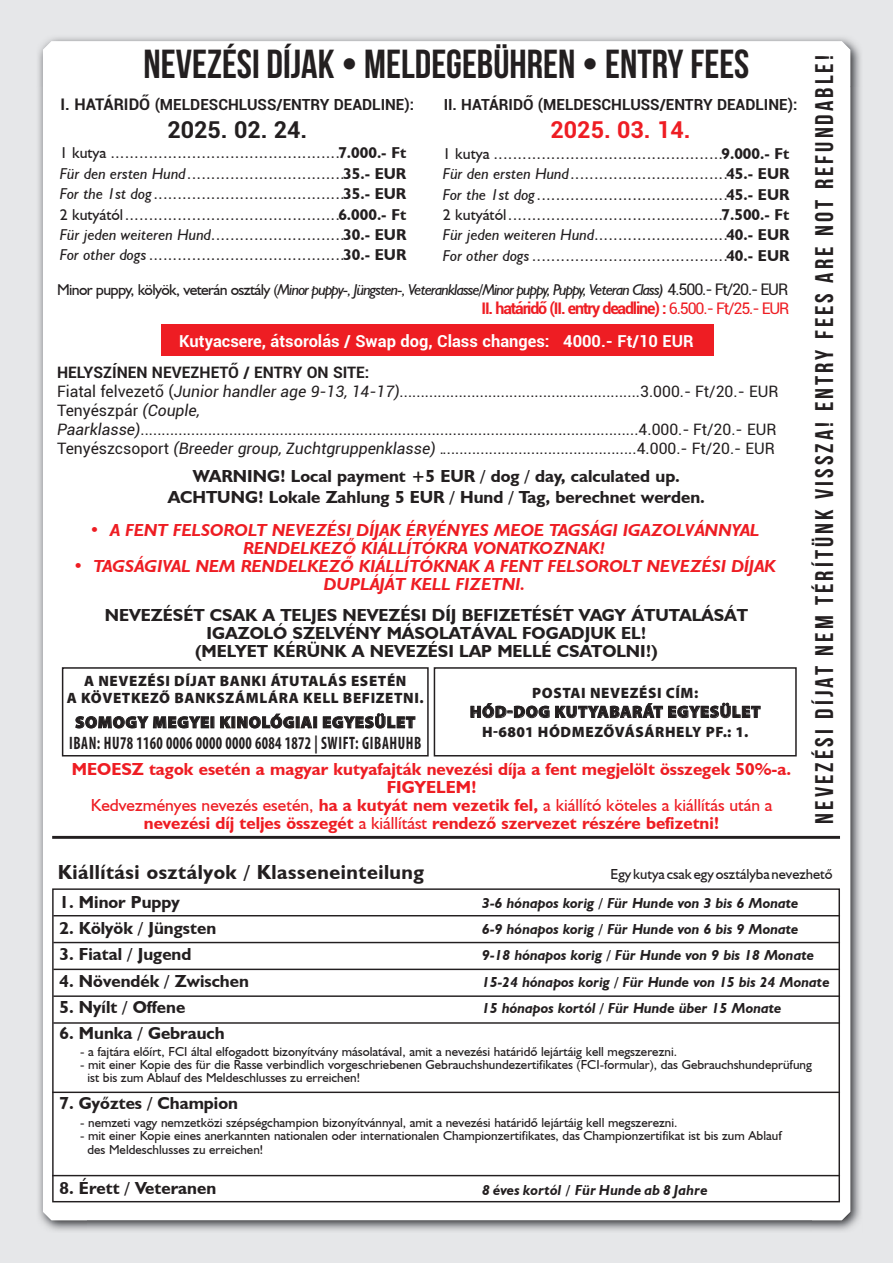
<style>
.page{position:relative;width:893px;height:1263px;background:#e6e7e9}
.page>*{position:absolute;margin:0;border:0;box-sizing:border-box;transform-origin:0 0}
.t1{font:40.5px "Bebas Neue";color:#231f20}
.t2{font:25.5px "Bebas Neue";letter-spacing:.12em;color:#231f20}
.t3{font:700 23.25px "Roboto";color:#ee1d23}
.t4{font:700 23.25px "Roboto";color:#231f20}
.t5{font:20.4px "H Humanist 521 BT Bold";letter-spacing:.025em;color:#231f20}
.t6{font:700 condensed 18px "Myriad Pro";letter-spacing:.02em;color:#231f20;scale:.83 1}
.t7{font:17.4px/18px "H Humanist 521 BT Bold";color:#231f20;text-align:center}
.t8{font:italic 17.4px/18px "H Humanist 521 BT Bold";color:#ee1d23;text-align:center}
.t9{font:17.4px/18px "H Humanist 521 BT Bold";color:#ee1d23;text-align:center}
.t10{font:17.4px "H Humanist 521 BT";color:#ee1d23}
.t11{font:900 16.5px "Myriad Pro";letter-spacing:.04em;color:#231f20}
.t12{font:700 16.5px "Roboto";color:#fff}
.t13{font:700 16.05px "Roboto";letter-spacing:-.07em;color:#ee1d23}
.t14{font:15.75px/20.4px "H Humanist 521 BT";color:#231f20;text-align:justify}
.t15{font:15.75px/18.9px "Roboto";color:#231f20}
.t16{font:15.75px "H Humanist 521 BT Italic";letter-spacing:-.06em;color:#231f20}
.t17{font:700 15.3px "Roboto";color:#231f20}
.t18{font:900 15px/16.5px "Myriad Pro";letter-spacing:.04em;color:#231f20;text-align:center}
.t19{font:italic 14.55px "H Humanist 521 BT Bold";color:#231f20}
.t20{font:14.55px "H Humanist 521 BT";color:#231f20}
.t21{font:13.05px/13px "H Humanist 521 BT";color:#231f20}
.s1{font-size:16.05px}
.s2{font-family:"H Humanist 521 BT Bold"}
.s3{font-family:"H Humanist 521 BT Italic"}
.s4{font-family:"H Humanist 521 BT"}
.s5{font-family:"Roboto";font-size:16.05px}
.s6{font-weight:400}
.s7{font-weight:700}
.s8{font-style:italic}
</style>
<div class="page">
<img style="left:38px;top:37px;width:823px;height:49px">
<img style="left:38px;top:86px;width:50px;height:1145px">
<img style="left:812px;top:86px;width:49px;height:1145px">
<div style="left:43px;top:41px;width:807px;height:1179px;background:#fff"></div>
<div style="left:53px;top:56px;width:787px;height:1145px;background:#fff"></div>
<div style="left:162px;top:325px;width:552px;height:31px;background:#ee1d23"></div>
<hr style="left:52px;top:836px;width:788px;height:3px;background:#231f20">
<hr style="left:53px;top:915px;width:787px;height:1px;background:#231f20">
<hr style="left:53px;top:942px;width:787px;height:1px;background:#231f20">
<hr style="left:53px;top:969px;width:787px;height:1px;background:#231f20">
<hr style="left:53px;top:995px;width:787px;height:2px;background:#231f20">
<hr style="left:53px;top:1022px;width:787px;height:2px;background:#231f20">
<hr style="left:52px;top:1091px;width:788px;height:2px;background:#231f20">
<hr style="left:52px;top:1175px;width:788px;height:1px;background:#231f20">
<svg style="left:75px;top:716px;width:139px;height:13px"></svg>
<svg style="left:220px;top:713px;width:92px;height:16px"></svg>
<div style="left:313px;top:716px;width:4px;height:12px;border:1px solid #231f20"></div>
<svg style="left:323px;top:713px;width:93px;height:16px"></svg>
<div style="left:62px;top:667px;width:367px;height:89px;border:2px solid #231f20"></div>
<svg style="left:470px;top:703px;width:291px;height:15px"></svg>
<div style="left:434px;top:667px;width:363px;height:89px;border:2px solid #231f20"></div>
<h1 class="t1" style="left:144px;top:42px;width:607px">NEVEZÉSI DÍJAK • MELDEGEBÜHREN • ENTRY FEES</h1>
<h2 class="t2" style="left:810px;top:824px;width:770px;rotate:-90deg">NEVEZÉSI DÍJAT NEM TÉRÍTÜNK VISSZA! ENTRY FEES ARE NOT REFUNDABLE!</h2>
<p class="t17" style="left:61px;top:94px;width:355px"><span class="s1">I. HATÁRIDŐ</span> (MELDESCHLUSS/ENTRY DEADLINE):</p>
<h3 class="t4" style="left:167px;top:113px;width:141px">2025. 02. 24.</h3>
<p class="t14" style="left:60px;top:143px;width:348px">1 kutya ................................................<span class="s2">7.000.- Ft </span><span class="s3">Für den ersten Hund</span>.................................<span class="s2">35.- EUR </span><span class="s3">For the 1st dog</span> ........................................<span class="s2">35.- EUR </span>2 kutyától.............................................<span class="s2">6.000.- Ft </span><span class="s3">Für jeden weiteren Hund</span>............................<span class="s2">30.- EUR </span><span class="s3">For other dogs</span> .........................................<span class="s2">30.- EUR</span></p>
<p class="t17" style="left:444px;top:94px;width:355px">II. HATÁRIDŐ (MELDESCHLUSS/ENTRY DEADLINE):</p>
<h3 class="t3" style="left:551px;top:114px;width:141px">2025. 03. 14.</h3>
<p class="t14" style="left:443px;top:143px;width:348px">1 kutya ................................................<span class="s2">9.000.- Ft </span><span class="s3">Für den ersten Hund</span>.................................<span class="s2">45.- EUR </span><span class="s3">For the 1st dog</span> ........................................<span class="s2">45.- EUR </span>2 kutyától.............................................<span class="s2">7.500.- Ft </span><span class="s3">Für jeden weiteren Hund</span>............................<span class="s2">40.- EUR </span><span class="s3">For other dogs</span> .........................................<span class="s2">40.- EUR</span></p>
<p class="t16" style="left:57px;top:280px;width:733px"><span class="s4">Minor puppy, kölyök, veterán osztály (</span>Minor puppy-, Jüngsten-, Veteranklasse/Minor puppy, Puppy, Veteran Class) <span class="s5">4.500.- Ft/20.- EUR</span></p>
<p class="t13" style="left:481px;top:297px;width:309px">II. határidő (II. entry deadline) : <span class="s6">6.500.- Ft/25.- EUR</span></p>
<p class="t12" style="left:179px;top:329px;width:516px">Kutyacsere, átsorolás / Swap dog, Class changes: 4000.- Ft/10 EUR</p>
<p class="t15" style="left:57px;top:363px;width:723px"><span class="s7">HELYSZÍNEN NEVEZHETŐ / ENTRY ON SITE:<br></span>Fiatal felvezető (<span class="s8">Junior handler age 9-13, 14-17)</span>.........................................................3.000.- Ft/20.- EUR Tenyészpár <span class="s8">(Couple, Paarklasse)</span>......................................................................................................................4.000.- Ft/20.- EUR Tenyészcsoport <span class="s8">(Breeder group, Zuchtgruppenklasse)</span> ...............................................4.000.- Ft/20.- EUR</p>
<p class="t7" style="left:168px;top:465px;width:539px;line-height:21px">WARNING! Local payment +5 EUR / dog / day, calculated up.<br>ACHTUNG! Lokale Zahlung 5 EUR / Hund / Tag, berechnet werden.</p>
<p class="t8" style="left:89px;top:521px;width:671px">• A FENT FELSOROLT NEVEZÉSI DÍJAK ÉRVÉNYES MEOE TAGSÁGI IGAZOLVÁNNYAL<br>RENDELKEZÕ KIÁLLÍTÓKRA VONATKOZNAK!</p>
<p class="t8" style="left:73px;top:557px;width:704px">• TAGSÁGIVAL NEM RENDELKEZÕ KIÁLLÍTÓKNAK A FENT FELSOROLT NEVEZÉSI DÍJAK<br>DUPLÁJÁT KELL FIZETNI.</p>
<p class="t7" style="left:105px;top:606px;width:645px">NEVEZÉSÉT CSAK A TELJES NEVEZÉSI DÍJ BEFIZETÉSÉT VAGY ÁTUTALÁSÁT<br>IGAZOLÓ SZELVÉNY MÁSOLATÁVAL FOGADJUK EL!<br>(MELYET KÉRÜNK A NEVEZÉSI LAP MELLÉ CSATOLNI!)</p>
<p class="t18" style="left:67px;top:672px;width:358px">A NEVEZÉSI DÍJAT BANKI ÁTUTALÁS ESETÉN<br>A KÖVETKEZŐ BANKSZÁMLÁRA KELL BEFIZETNI.</p>
<p class="t11" style="left:75px;top:711px;width:342px">SOMOGY MEGYEI KINOLÓGIAI EGYESÜLET</p>
<p class="t6" style="left:69px;top:731px;width:426px">IBAN: HU78 1160 0006 0000 0000 6084 1872 | SWIFT: GIBAHUHB</p>
<p class="t18" style="left:532px;top:684px;width:167px">POSTAI NEVEZÉSI CÍM:</p>
<p class="t11" style="left:470px;top:701px;width:292px">HÓD-DOG KUTYABARÁT EGYESÜLET</p>
<p class="t18" style="left:482px;top:723px;width:268px">H-6801 HÓDMEZŐVÁSÁRHELY PF.: 1.</p>
<p class="t9" style="left:72px;top:760px;width:721px">MEOESZ tagok esetén a magyar kutyafajták nevezési díja a fent megjelölt összegek 50%-a.<br>FIGYELEM!</p>
<p class="t10" style="left:91px;top:794px;width:683px">Kedvezményes nevezés esetén, <span class="s2">ha a kutyát nem vezetik fel,</span> a kiállító köteles a kiállítás után a</p>
<p class="t9" style="left:144px;top:814px;width:577px">nevezési díj teljes összegét <span class="s4">a kiállítást</span> rendezõ szervezet részére befizetni!</p>
<p class="t5" style="left:58px;top:859px;width:368px">Kiállítási osztályok / Klasseneinteilung</p>
<p class="t20" style="left:610px;top:865px;width:224px">Egy kutya csak egy osztályba nevezhetõ</p>
<p class="t7" style="left:59px;top:893px;width:122px">1. Minor Puppy</p>
<p class="t19" style="left:482px;top:894px;width:318px">3-6 hónapos korig / Für Hunde von 3 bis 6 Monate</p>
<p class="t7" style="left:59px;top:919px;width:158px">2. Kölyök / Jüngsten</p>
<p class="t19" style="left:482px;top:920px;width:318px">6-9 hónapos korig / Für Hunde von 6 bis 9 Monate</p>
<p class="t7" style="left:59px;top:945px;width:133px">3. Fiatal / Jugend</p>
<p class="t19" style="left:482px;top:946px;width:333px">9-18 hónapos korig / Für Hunde von 9 bis 18 Monate</p>
<p class="t7" style="left:59px;top:971px;width:191px">4. Növendék / Zwischen</p>
<p class="t19" style="left:482px;top:972px;width:349px">15-24 hónapos korig / Für Hunde von 15 bis 24 Monate</p>
<p class="t7" style="left:59px;top:997px;width:127px">5. Nyílt / Offene</p>
<p class="t19" style="left:482px;top:999px;width:301px">15 hónapos kortól / Für Hunde über 15 Monate</p>
<p class="t7" style="left:59px;top:1024px;width:167px">6. Munka / Gebrauch</p>
<p class="t21" style="left:80px;top:1045px;width:598px">- a fajtára elõírt, FCI által elfogadott bizonyítvány másolatával, amit a nevezési határidõ lejártáig kell megszerezni.</p>
<p class="t21" style="left:87px;top:1058px;width:726px;text-indent:-7px">- mit einer Kopie des für die Rasse verbindlich vorgeschriebenen Gebrauchshundezertifikates (FCI-formular), das Gebrauchshundeprüfung ist bis zum Ablauf des Meldeschlusses zu erreichen!</p>
<p class="t7" style="left:59px;top:1093px;width:180px">7. Győztes / Champion</p>
<p class="t21" style="left:80px;top:1116px;width:599px">- nemzeti vagy nemzetközi szépségchampion bizonyítvánnyal, amit a nevezési határidõ lejártáig kell megszerezni.</p>
<p class="t21" style="left:87px;top:1129px;width:696px;text-indent:-7px">- mit einer Kopie eines anerkannten nationalen oder internationalen Championzertifikates, das Championzertifikat ist bis zum Ablauf des Meldeschlusses zu erreichen!</p>
<p class="t7" style="left:59px;top:1178px;width:158px">8. Érett / Veteranen</p>
<p class="t19" style="left:482px;top:1180px;width:227px">8 éves kortól / Für Hunde ab 8 Jahre</p>
</div>
